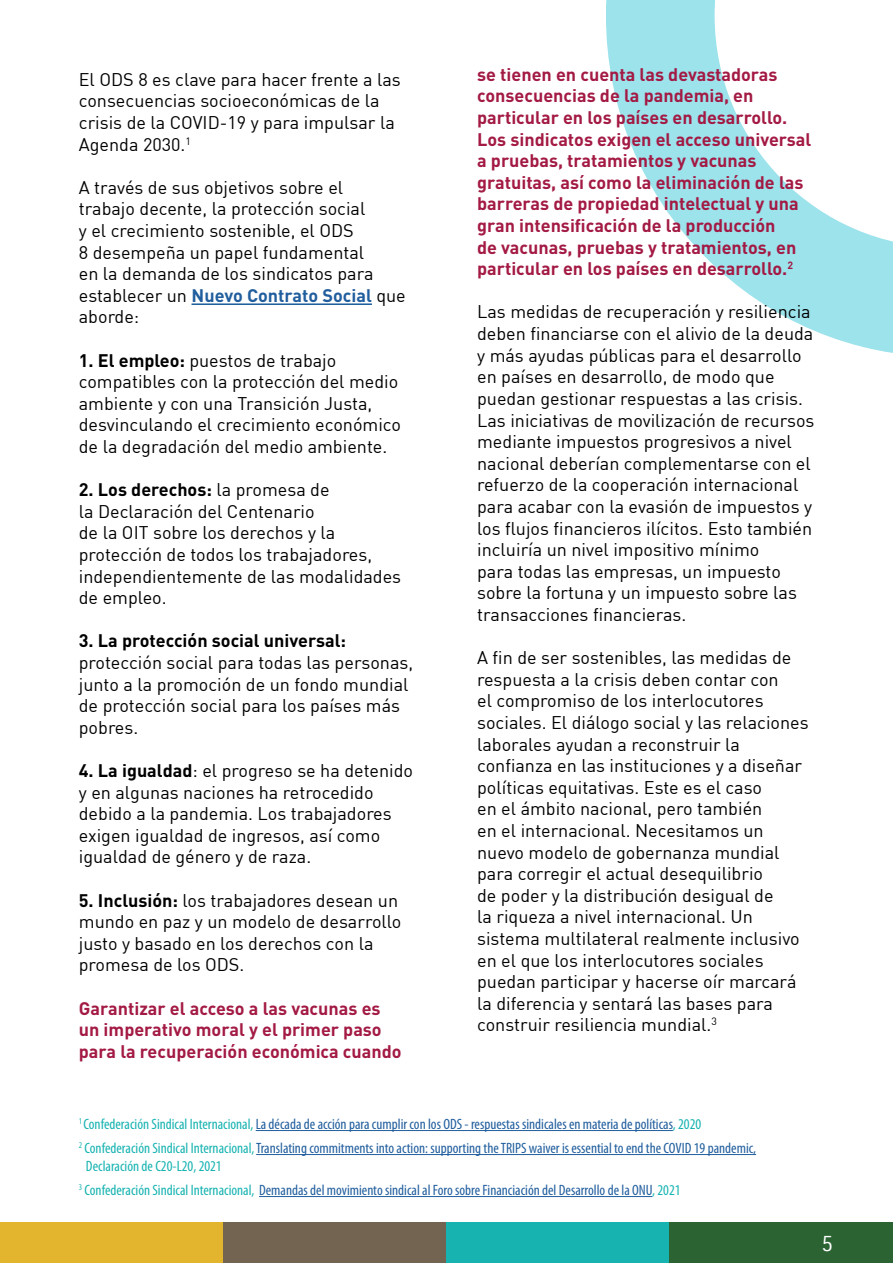
<style>
.page{position:relative;width:893px;height:1263px;background:#fff}
.page>*{position:absolute;margin:0;border:0;box-sizing:border-box;transform-origin:0 0}
.t1{font:21px "URWDINW05";color:#fff}
.t2{font:18px/21.6px "DIN";color:#000}
.t3{font:700 18px/21.6px "DIN";color:#a31a44}
.t4{font:condensed 15px "Myriad Pro";color:#215e9e}
.t5{font:condensed 15px "Myriad Pro";color:#16b3b1}
.s1{font-weight:700;color:#215e9e}
.s2{font-weight:700}
.s3{color:#16b3b1}
</style>
<div class="page">
<div style="left:0;top:1222px;width:223px;height:41px;background:#e3b52f"></div>
<div style="left:223px;top:1222px;width:223px;height:41px;background:#736452"></div>
<div style="left:446px;top:1222px;width:224px;height:41px;background:#16b3b1"></div>
<div style="left:670px;top:1222px;width:223px;height:41px;background:#2b6432"></div>
<svg style="left:606px;top:0;width:287px;height:353px"></svg>
<hr style="left:192px;top:303px;width:180px;height:2px;background:#215e9e">
<hr style="left:256px;top:1130px;width:417px;height:1px;background:#215e9e">
<hr style="left:256px;top:1154px;width:500px;height:1px;background:#215e9e">
<hr style="left:259px;top:1196px;width:393px;height:1px;background:#215e9e">
<p class="t2" style="left:79px;top:68px;width:324px">El ODS 8 es clave para hacer frente a las consecuencias socioeconómicas de la crisis de la COVID-19 y para impulsar la<br>Agenda 2030.<sup>1</sup></p>
<p class="t2" style="left:79px;top:176px;width:328px">A través de sus objetivos sobre el<br>trabajo decente, la protección social<br>y el crecimiento sostenible, el ODS<br>8 desempeña un papel fundamental<br>en la demanda de los sindicatos para establecer un <span class="s1">Nuevo Contrato Social</span> que aborde:</p>
<p class="t2" style="left:79px;top:349px;width:324px"><span class="s2">1. El empleo:</span> puestos de trabajo compatibles con la protección del medio ambiente y con una Transición Justa, desvinculando el crecimiento económico de la degradación del medio ambiente.</p>
<p class="t2" style="left:79px;top:479px;width:324px"><span class="s2">2. Los derechos:</span> la promesa de<br>la Declaración del Centenario<br>de la OIT sobre los derechos y la protección de todos los trabajadores, independientemente de las modalidades de empleo.</p>
<p class="t2" style="left:79px;top:630px;width:336px"><span class="s2">3. La protección social universal: </span>protección social para todas las personas, junto a la promoción de un fondo mundial de protección social para los países más pobres.</p>
<p class="t2" style="left:79px;top:759px;width:336px"><span class="s2">4. La igualdad</span>: el progreso se ha detenido y en algunas naciones ha retrocedido debido a la pandemia. Los trabajadores exigen igualdad de ingresos, así como igualdad de género y de raza.</p>
<p class="t2" style="left:79px;top:889px;width:324px"><span class="s2">5. Inclusión:</span> los trabajadores desean un mundo en paz y un modelo de desarrollo justo y basado en los derechos con la promesa de los ODS.</p>
<p class="t3" style="left:79px;top:996px;width:324px">Garantizar el acceso a las vacunas es un imperativo moral y el primer paso para la recuperación económica cuando</p>
<p class="t3" style="left:477px;top:63px;width:336px">se tienen en cuenta las devastadoras consecuencias de la pandemia, en particular en los países en desarrollo.<br>Los sindicatos exigen el acceso universal a pruebas, tratamientos y vacunas gratuitas, así como la eliminación de las barreras de propiedad intelectual y una gran intensificación de la producción<br>de vacunas, pruebas y tratamientos, en particular en los países en desarrollo.<sup>2</sup></p>
<p class="t2" style="left:477px;top:301px;width:339px">Las medidas de recuperación y resiliencia deben financiarse con el alivio de la deuda y más ayudas públicas para el desarrollo en países en desarrollo, de modo que puedan gestionar respuestas a las crisis.<br>Las iniciativas de movilización de recursos mediante impuestos progresivos a nivel nacional deberían complementarse con el refuerzo de la cooperación internacional para acabar con la evasión de impuestos y los flujos financieros ilícitos. Esto también incluiría un nivel impositivo mínimo<br>para todas las empresas, un impuesto sobre la fortuna y un impuesto sobre las transacciones financieras.</p>
<p class="t2" style="left:477px;top:646px;width:333px">A fin de ser sostenibles, las medidas de respuesta a la crisis deben contar con<br>el compromiso de los interlocutores sociales. El diálogo social y las relaciones laborales ayudan a reconstruir la confianza en las instituciones y a diseñar políticas equitativas. Este es el caso<br>en el ámbito nacional, pero también<br>en el internacional. Necesitamos un nuevo modelo de gobernanza mundial para corregir el actual desequilibrio<br>de poder y la distribución desigual de<br>la riqueza a nivel internacional. Un sistema multilateral realmente inclusivo en el que los interlocutores sociales puedan participar y hacerse oír marcará la diferencia y sentará las bases para construir resiliencia mundial.<sup>3</sup></p>
<p class="t4" style="left:79px;top:1115px;width:624px"><sup>1</sup> <span class="s3">Confederación Sindical Internacional,</span> La década de acción para cumplir con los ODS - respuestas sindicales en materia de políticas<span class="s3">, 2020</span></p>
<p class="t4" style="left:79px;top:1139px;width:679px"><sup>2</sup> <span class="s3">Confederación Sindical Internacional,</span>Translating commitments into action: supporting the TRIPS waiver is essential to end the COVID 19 pandemic,</p>
<p class="t5" style="left:86px;top:1157px;width:137px">Declaración de C20-L20, 2021</p>
<p class="t4" style="left:79px;top:1181px;width:603px"><sup>3</sup> <span class="s3">Confederación Sindical Internacional,</span> Demandas del movimiento sindical al Foro sobre Financiación del Desarrollo de la ONU<span class="s3">, 2021</span></p>
<p class="t1" style="left:822px;top:1230px;width:13px">5</p>
</div>
